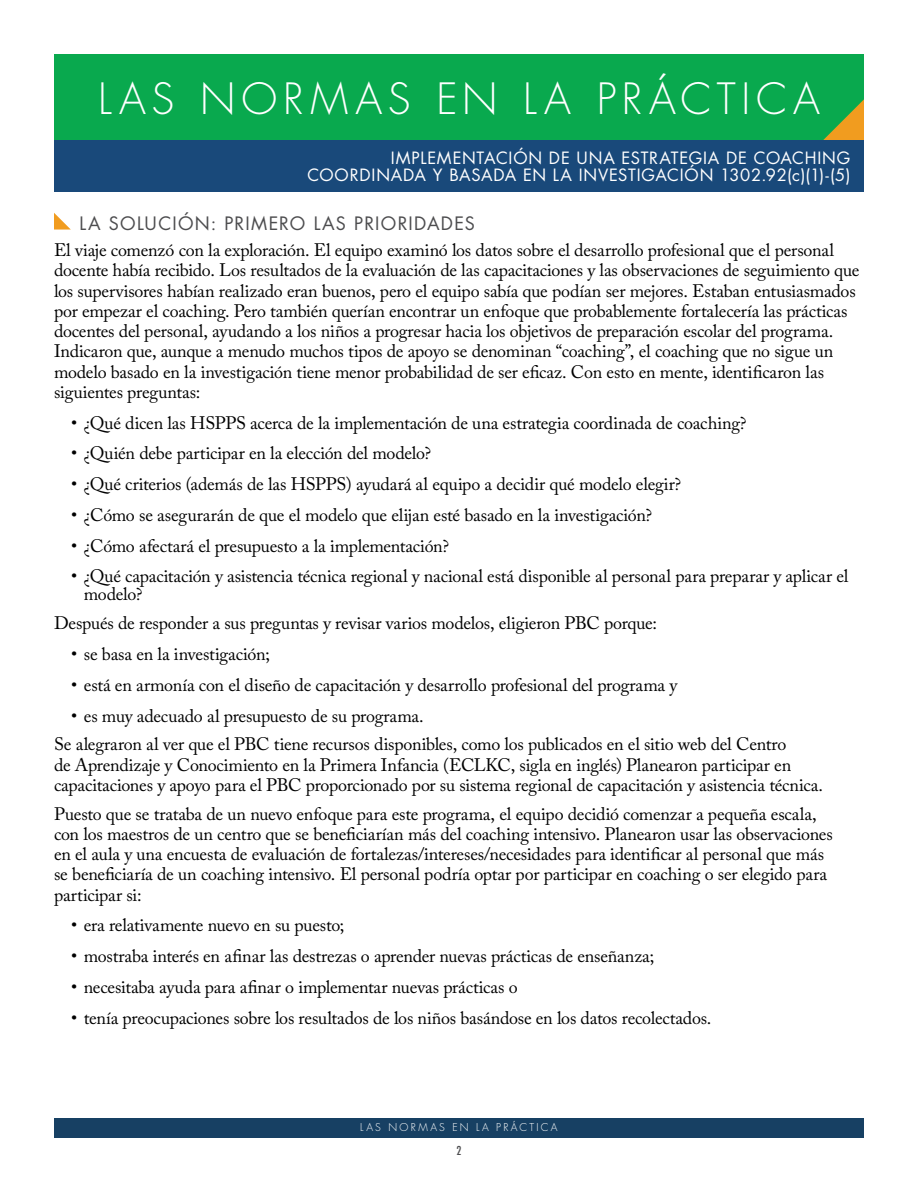
<style>
.page{position:relative;width:918px;height:1188px;background:#fff}
.page>*{position:absolute;margin:0;border:0;box-sizing:border-box;transform-origin:0 0}
.t1{font:300 42px "Futura Std";letter-spacing:.14em;color:#fff}
.t2{font:18px/20.2px "Adobe Caslon Pro";letter-spacing:-.015em;color:#000}
.t3{font:18px "Futura Std";letter-spacing:.07em;color:#4d4d4f}
.t4{font:16.5px/16.5px "Futura Std";letter-spacing:.045em;color:#fff;text-align:right}
.t5{font:condensed 12px "Futura Std";color:#4d4d4f}
.t6{font:300 10.5px "Futura Std";letter-spacing:.215em;color:#fff}
</style>
<div class="page">
<div style="left:54px;top:54px;width:810px;height:87px;background:#09a94e"></div>
<div style="left:54px;top:100px;width:41px;height:41px;background:#09a94e"></div>
<div style="left:54px;top:1118px;width:810px;height:19px;background:#174063"></div>
<div style="left:54px;top:141px;width:810px;height:51px;background:#19497a"></div>
<svg style="left:54px;top:213px;width:17px;height:17px"></svg>
<h1 class="t1" style="left:98px;top:73px;width:723px">LAS NORMAS EN LA PRÁCTICA</h1>
<p class="t4" style="left:307px;top:150px;width:545px">IMPLEMENTACIÓN DE UNA ESTRATEGIA DE COACHING<br>COORDINADA Y BASADA EN LA INVESTIGACIÓN 1302.92(c)(1)-(5)</p>
<h3 class="t3" style="left:80px;top:211px;width:397px">LA SOLUCIÓN: PRIMERO LAS PRIORIDADES</h3>
<p class="t2" style="left:54px;top:240px;width:807px">El viaje comenzó con la exploración. El equipo examinó los datos sobre el desarrollo profesional que el personal docente había recibido. Los resultados de la evaluación de las capacitaciones y las observaciones de seguimiento que los supervisores habían realizado eran buenos, pero el equipo sabía que podían ser mejores. Estaban entusiasmados por empezar el coaching. Pero también querían encontrar un enfoque que probablemente fortalecería las prácticas docentes del personal, ayudando a los niños a progresar hacia los objetivos de preparación escolar del programa.<br>Indicaron que, aunque a menudo muchos tipos de apoyo se denominan “coaching”, el coaching que no sigue un modelo basado en la investigación tiene menor probabilidad de ser eficaz. Con esto en mente, identificaron las siguientes preguntas:</p>
<p class="t2" style="left:71px;top:412px;width:677px">• ¿Qué dicen las HSPPS acerca de la implementación de una estrategia coordinada de coaching?</p>
<p class="t2" style="left:71px;top:443px;width:362px">• ¿Quién debe participar en la elección del modelo?</p>
<p class="t2" style="left:71px;top:474px;width:612px">• ¿Qué criterios (además de las HSPPS) ayudará al equipo a decidir qué modelo elegir?</p>
<p class="t2" style="left:71px;top:505px;width:583px">• ¿Cómo se asegurarán de que el modelo que elijan esté basado en la investigación?</p>
<p class="t2" style="left:71px;top:535px;width:380px">• ¿Cómo afectará el presupuesto a la implementación?</p>
<p class="t2" style="left:84px;top:567px;width:766px;line-height:18px;text-indent:-13px">• ¿Qué capacitación y asistencia técnica regional y nacional está disponible al personal para preparar y aplicar el modelo?</p>
<p class="t2" style="left:54px;top:613px;width:605px">Después de responder a sus preguntas y revisar varios modelos, eligieron PBC porque:</p>
<p class="t2" style="left:71px;top:644px;width:200px">• se basa en la investigación;</p>
<p class="t2" style="left:71px;top:674px;width:608px">• está en armonía con el diseño de capacitación y desarrollo profesional del programa y</p>
<p class="t2" style="left:71px;top:705px;width:354px">• es muy adecuado al presupuesto de su programa.</p>
<p class="t2" style="left:54px;top:734px;width:770px">Se alegraron al ver que el PBC tiene recursos disponibles, como los publicados en el sitio web del Centro<br>de Aprendizaje y Conocimiento en la Primera Infancia (ECLKC, sigla en inglés) Planearon participar en capacitaciones y apoyo para el PBC proporcionado por su sistema regional de capacitación y asistencia técnica.</p>
<p class="t2" style="left:54px;top:803px;width:780px">Puesto que se trataba de un nuevo enfoque para este programa, el equipo decidió comenzar a pequeña escala, con los maestros de un centro que se beneficiarían más del coaching intensivo. Planearon usar las observaciones en el aula y una encuesta de evaluación de fortalezas/intereses/necesidades para identificar al personal que más se beneficiaría de un coaching intensivo. El personal podría optar por participar en coaching o ser elegido para participar si:</p>
<p class="t2" style="left:71px;top:915px;width:275px">• era relativamente nuevo en su puesto;</p>
<p class="t2" style="left:71px;top:946px;width:585px">• mostraba interés en afinar las destrezas o aprender nuevas prácticas de enseñanza;</p>
<p class="t2" style="left:71px;top:976px;width:448px">• necesitaba ayuda para afinar o implementar nuevas prácticas o</p>
<p class="t2" style="left:71px;top:1007px;width:642px">• tenía preocupaciones sobre los resultados de los niños basándose en los datos recolectados.</p>
<p class="t6" style="left:360px;top:1121px;width:199px">LAS NORMAS EN LA PRÁCTICA</p>
<p class="t5" style="left:457px;top:1143px;width:6px">2</p>
</div>
